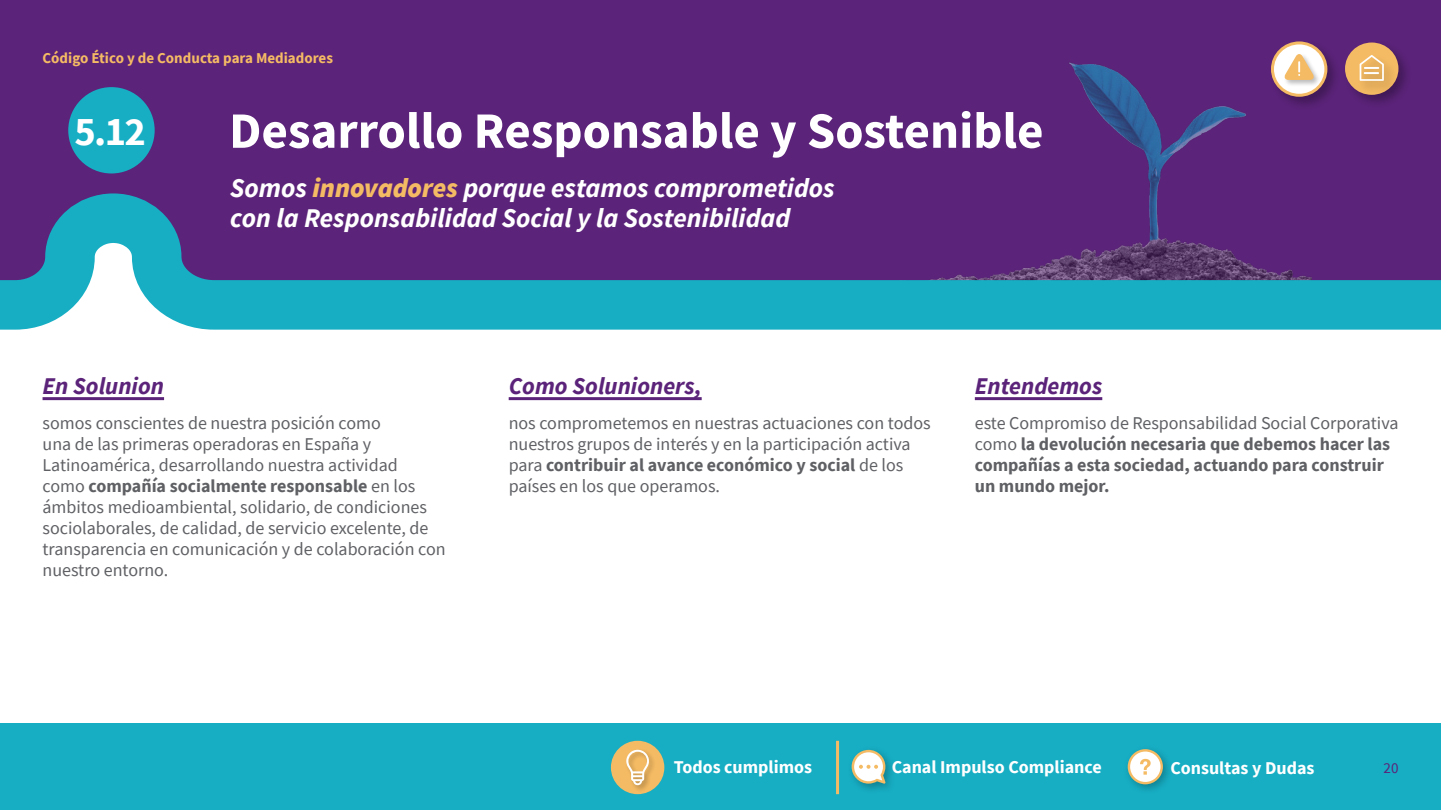
<style>
.page{position:relative;width:1441px;height:810px;background:#fff}
.page>*{position:absolute;margin:0;border:0;box-sizing:border-box;transform-origin:0 0}
.t1{font:700 51px "Source Sans Pro";color:#fff}
.t2{font:700 40.5px "Source Sans Pro";color:#fff}
.t3{font:italic 700 27px/30px "Source Sans Pro";color:#fff}
.t4{font:italic 700 24px "Source Sans Pro";color:#5b2379}
.t5{font:18px/21px "Source Sans Pro";color:#5f6064}
.t6{font:700 18px/21px "Source Sans Pro";color:#5f6064}
.t7{font:700 18px "Source Sans Pro";color:#fff}
.t8{font:700 15px "Source Sans Pro";color:#f5bb64}
.t9{font:15px "Source Sans Pro";color:#5b2379}
.s1{font-weight:900;color:#f5bb64}
.s2{font-weight:700}
.s3{font-weight:400}
</style>
<div class="page">
<div style="left:0;top:724px;width:1440px;height:86px;background:#17aec4"></div>
<div style="left:0;top:0;width:1440px;height:169px;background:#5b2379"></div>
<img style="left:870px;top:40px;width:440px;height:129px">
<div style="left:68px;top:87px;width:87px;height:86px;background:#17aec4;border-radius:50%"></div>
<svg style="left:0;top:169px;width:1440px;height:161px;background:#485794"></svg>
<hr style="left:43px;top:397px;width:121px;height:3px;background:#5b2379">
<hr style="left:508px;top:397px;width:193px;height:3px;background:#5b2379">
<hr style="left:974px;top:397px;width:128px;height:3px;background:#5b2379">
<hr style="left:836px;top:741px;width:3px;height:53px;background:#f5bb64">
<div style="left:1268px;top:40px;width:72px;height:70px;background:#000;opacity:.27"></div>
<svg style="left:1272px;top:43px;width:53px;height:52px"></svg>
<div style="left:1270px;top:41px;width:57px;height:56px;border:3px solid #f5bb64;border-radius:50%"></div>
<div style="left:1283px;top:53px;width:37px;height:35px;background:#000;opacity:.27"></div>
<svg style="left:1284px;top:54px;width:29px;height:26px"></svg>
<div style="left:846px;top:745px;width:50px;height:50px;background:#000;opacity:.27"></div>
<svg style="left:851px;top:750px;width:34px;height:34px"></svg>
<div style="left:1122px;top:744px;width:51px;height:52px;background:#000;opacity:.27"></div>
<svg style="left:1127px;top:749px;width:35px;height:35px"></svg>
<div style="left:1342px;top:40px;width:69px;height:69px;background:#000;opacity:.27"></div>
<div style="left:1344px;top:43px;width:54px;height:52px;background:#f5bb64;border-radius:50%"></div>
<div style="left:1356px;top:53px;width:41px;height:42px;background:#000;opacity:.27"></div>
<svg style="left:1359px;top:55px;width:24px;height:26px"></svg>
<div style="left:611px;top:741px;width:53px;height:53px;background:#f5bb64;border-radius:50%"></div>
<div style="left:625px;top:748px;width:31px;height:45px;background:#000;opacity:.27"></div>
<svg style="left:626px;top:750px;width:23px;height:35px"></svg>
<p class="t8" style="left:43px;top:50px;width:292px">Código Ético y de Conducta para Mediadores</p>
<h2 class="t2" style="left:74px;top:109px;width:73px">5.12</h2>
<h1 class="t1" style="left:229px;top:102px;width:815px">Desarrollo Responsable y Sostenible</h1>
<h3 class="t3" style="left:230px;top:173px;width:606px">Somos <span class="s1">innovadores</span> porque estamos comprometidos con la Responsabilidad Social y la Sostenibilidad</h3>
<h3 class="t4" style="left:43px;top:373px;width:123px">En Solunion</h3>
<h3 class="t4" style="left:508px;top:373px;width:194px">Como Solunioners,</h3>
<h3 class="t4" style="left:974px;top:373px;width:129px">Entendemos</h3>
<p class="t5" style="left:508px;top:413px;width:423px">nos comprometemos en nuestras actuaciones con todos nuestros grupos de interés y en la participación activa para <span class="s2">contribuir al avance económico y social</span> de los países en los que operamos.</p>
<p class="t6" style="left:974px;top:412px;width:425px"><span class="s3">este Compromiso de Responsabilidad Social Corporativa como</span> la devolución necesaria que debemos hacer las compañías a esta sociedad, actuando para construir un mundo mejor.</p>
<p class="t5" style="left:43px;top:413px;width:404px">somos conscientes de nuestra posición como<br>una de las primeras operadoras en España y Latinoamérica, desarrollando nuestra actividad<br>como <span class="s2">compañía socialmente responsable</span> en los ámbitos medioambiental, solidario, de condiciones sociolaborales, de calidad, de servicio excelente, de transparencia en comunicación y de colaboración con nuestro entorno.</p>
<p class="t7" style="left:673px;top:757px;width:140px">Todos cumplimos</p>
<p class="t7" style="left:891px;top:757px;width:211px">Canal Impulso Compliance</p>
<p class="t7" style="left:1170px;top:757px;width:146px">Consultas y Dudas</p>
<p class="t9" style="left:1383px;top:760px;width:16px">20</p>
</div>
